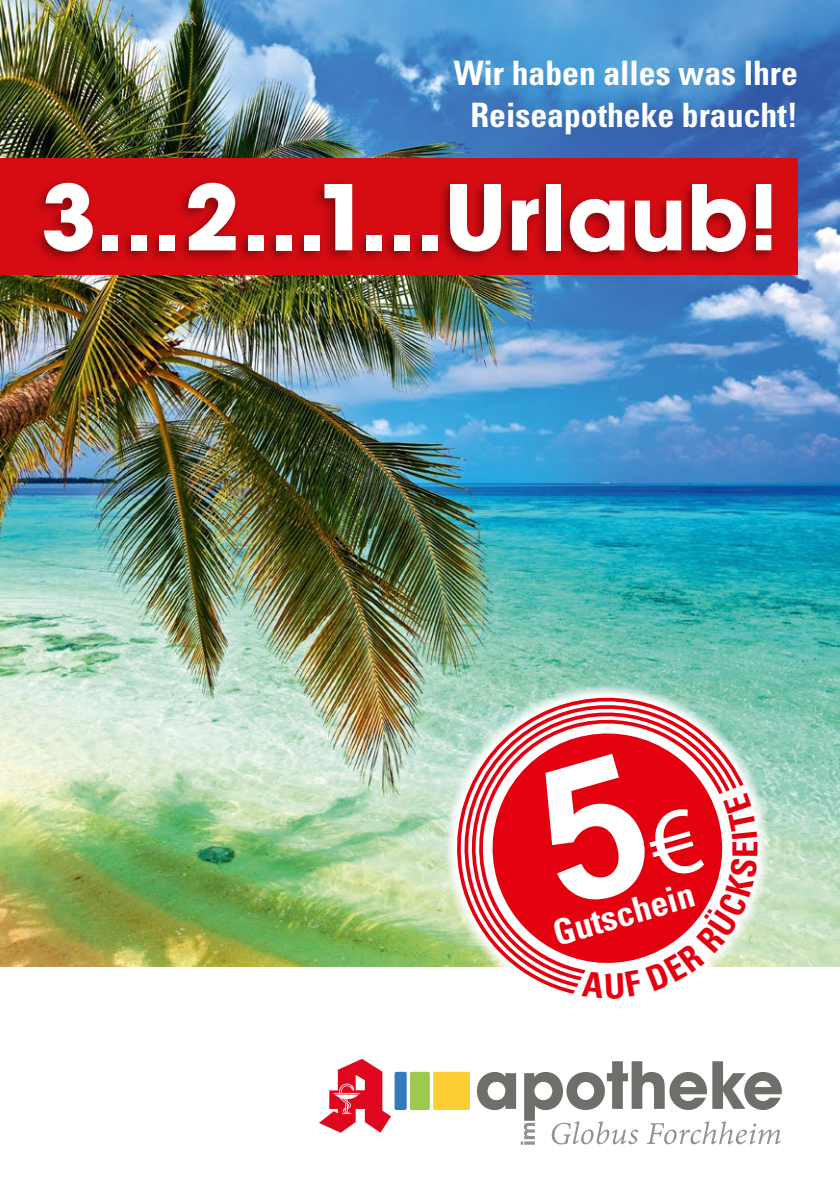
<style>
.page{position:relative;width:840px;height:1191px;background:#fff}
.page>*{position:absolute;margin:0;border:0;box-sizing:border-box;transform-origin:0 0}
.t1{font:700 89.6px "Avant Garde";color:#fff}
.t2{font:700 condensed 35.2px "Univers";color:#fff}
.t3{font:700 condensed 34.6px "Univers";color:#e3000f}
.t4{font:700 condensed 33.6px/42px "Univers";color:#fff;text-align:center}
</style>
<div class="page">
<img style="left:0;top:0;width:839px;height:966px">
<img style="left:404px;top:645px;width:405px;height:322px">
<svg style="left:440px;top:683px;width:303px;height:284px;background:#a5d4b7"></svg>
<svg style="left:448px;top:691px;width:288px;height:276px;background:#b7dac3"></svg>
<svg style="left:456px;top:699px;width:273px;height:277px"></svg>
<svg style="left:464px;top:707px;width:258px;height:266px"></svg>
<div style="left:0;top:159px;width:797px;height:116px;background:#d70c13"></div>
<div style="left:31px;top:177px;width:745px;height:88px;background:#000;opacity:.4"></div>
<svg style="left:476px;top:1061px;width:305px;height:83px"></svg>
<div style="left:394px;top:1071px;width:12px;height:39px;background:#337bba;border-radius:2px"></div>
<div style="left:409px;top:1071px;width:20px;height:39px;background:#9dc94d;border-radius:2px"></div>
<div style="left:433px;top:1071px;width:36px;height:39px;background:#fdcf33;border-radius:2px"></div>
<svg style="left:319px;top:1059px;width:72px;height:74px"></svg>
<svg style="left:529px;top:752px;width:228px;height:242px"></svg>
<p class="t4" style="left:453px;top:52px;width:345px">Wir haben alles was Ihre<br>Reiseapotheke braucht!</p>
<h1 class="t1" style="left:41px;top:159px;width:738px">3...2...1...Urlaub!</h1>
<p class="t2" style="left:547px;top:912px;width:147px;rotate:-16deg">Gutschein</p>
<p class="t3" style="left:723px;top:858px;width:19px;rotate:-90deg">E</p>
</div>
